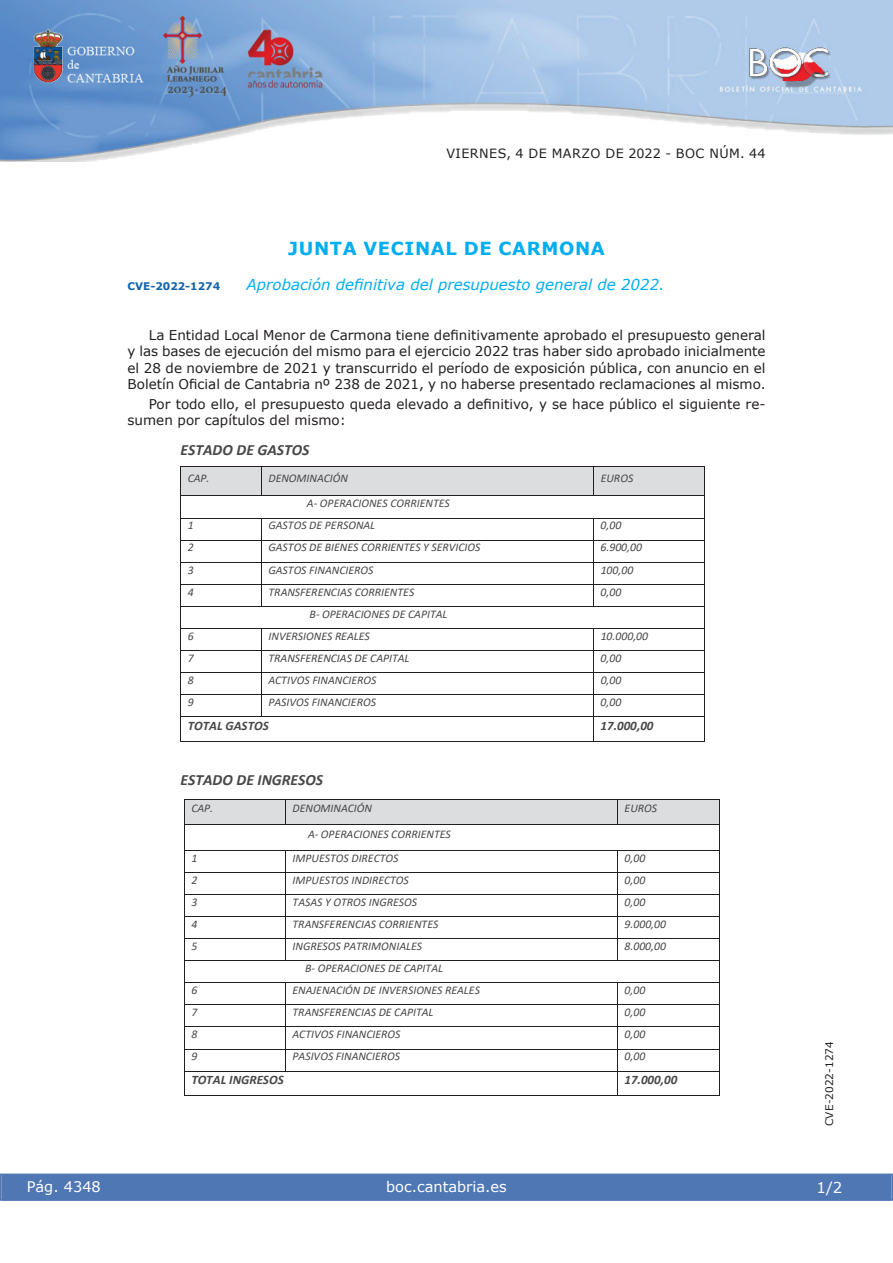
<style>
.page{position:relative;width:893px;height:1263px;background:#fff}
.page>*{position:absolute;margin:0;border:0;box-sizing:border-box;transform-origin:0 0}
.t1{font:700 18px "Verdana";letter-spacing:.035em;color:#00aeef}
.t2{font:italic 700 15.6px "Calibri";color:#484749}
.t3{font:italic 15px "Verdana";color:#00aeef}
.t4{font:15px "Verdana";color:#fff}
.t5{font:14.55px "Verdana";color:#fff}
.t6{font:13.5px/16.2px "Verdana";color:#231f20;text-align:justify}
.t7{font:italic 700 12.9px "Calibri";color:#484749}
.t8{font:12.75px "Verdana";letter-spacing:.035em;color:#231f20}
.t9{font:italic 11.7px "Calibri";color:#484749}
.t10{font:10.5px "Verdana";color:#231f20}
.t11{font:700 10.5px "Verdana";color:#1263a9}
</style>
<div class="page">
<img style="left:0;top:0;width:893px;height:161px">
<div style="left:1px;top:1174px;width:890px;height:27px;background:#4f77b3"></div>
<div style="left:0;top:1174px;width:893px;height:27px;border:1px solid #4f77b3"></div>
<div style="left:185px;top:800px;width:100px;height:24px;background:#dcddde"></div>
<div style="left:286px;top:800px;width:331px;height:24px;background:#dcddde"></div>
<div style="left:618px;top:800px;width:100px;height:24px;background:#dcddde"></div>
<hr style="left:184px;top:799px;width:535px;height:1px;background:#231f20">
<svg style="left:285px;top:800px;width:1px;height:24px"></svg>
<svg style="left:617px;top:800px;width:1px;height:24px"></svg>
<hr style="left:184px;top:824px;width:535px;height:1px;background:#231f20">
<hr style="left:184px;top:850px;width:535px;height:1px;background:#231f20">
<hr style="left:184px;top:872px;width:535px;height:1px;background:#231f20">
<hr style="left:184px;top:894px;width:535px;height:1px;background:#231f20">
<hr style="left:184px;top:916px;width:535px;height:1px;background:#231f20">
<hr style="left:184px;top:938px;width:535px;height:1px;background:#231f20">
<svg style="left:285px;top:851px;width:1px;height:109px"></svg>
<svg style="left:617px;top:851px;width:1px;height:109px"></svg>
<hr style="left:184px;top:960px;width:535px;height:1px;background:#231f20">
<hr style="left:184px;top:982px;width:535px;height:1px;background:#231f20">
<hr style="left:184px;top:1005px;width:535px;height:1px;background:#231f20">
<hr style="left:184px;top:1027px;width:535px;height:1px;background:#231f20">
<hr style="left:184px;top:1049px;width:535px;height:1px;background:#231f20">
<svg style="left:285px;top:983px;width:1px;height:88px"></svg>
<hr style="left:184px;top:1071px;width:535px;height:1px;background:#231f20">
<svg style="left:184px;top:800px;width:1px;height:295px"></svg>
<hr style="left:184px;top:1095px;width:433px;height:1px;background:#231f20">
<svg style="left:617px;top:983px;width:1px;height:113px"></svg>
<hr style="left:618px;top:1095px;width:101px;height:1px;background:#231f20">
<svg style="left:719px;top:799px;width:1px;height:297px"></svg>
<div style="left:181px;top:467px;width:80px;height:29px;background:#dcddde"></div>
<div style="left:262px;top:467px;width:331px;height:29px;background:#dcddde"></div>
<div style="left:594px;top:467px;width:110px;height:29px;background:#dcddde"></div>
<hr style="left:180px;top:466px;width:525px;height:1px;background:#231f20">
<svg style="left:261px;top:467px;width:1px;height:29px"></svg>
<svg style="left:593px;top:467px;width:1px;height:29px"></svg>
<hr style="left:180px;top:496px;width:525px;height:1px;background:#231f20">
<hr style="left:180px;top:518px;width:525px;height:1px;background:#231f20">
<hr style="left:180px;top:540px;width:525px;height:1px;background:#231f20">
<hr style="left:180px;top:562px;width:525px;height:1px;background:#231f20">
<hr style="left:180px;top:584px;width:525px;height:1px;background:#231f20">
<svg style="left:261px;top:519px;width:1px;height:87px"></svg>
<svg style="left:593px;top:519px;width:1px;height:87px"></svg>
<hr style="left:180px;top:606px;width:525px;height:1px;background:#231f20">
<hr style="left:180px;top:628px;width:525px;height:1px;background:#231f20">
<hr style="left:180px;top:650px;width:525px;height:1px;background:#231f20">
<hr style="left:180px;top:672px;width:525px;height:1px;background:#231f20">
<hr style="left:180px;top:694px;width:525px;height:1px;background:#231f20">
<svg style="left:261px;top:629px;width:1px;height:88px"></svg>
<hr style="left:180px;top:717px;width:525px;height:1px;background:#231f20">
<svg style="left:180px;top:467px;width:1px;height:274px"></svg>
<hr style="left:180px;top:741px;width:413px;height:1px;background:#231f20">
<svg style="left:593px;top:629px;width:1px;height:113px"></svg>
<hr style="left:594px;top:741px;width:110px;height:1px;background:#231f20">
<svg style="left:704px;top:467px;width:1px;height:275px"></svg>
<p class="t8" style="left:446px;top:145px;width:321px">VIERNES, 4 DE MARZO DE 2022 - BOC NÚM. 44</p>
<h1 class="t1" style="left:288px;top:237px;width:318px">JUNTA VECINAL DE CARMONA</h1>
<p class="t11" style="left:128px;top:279px;width:94px">CVE-2022-1274</p>
<p class="t3" style="left:247px;top:275px;width:419px">Aprobación definitiva del presupuesto general de 2022.</p>
<p class="t6" style="left:128px;top:327px;width:639px;text-indent:21px">La Entidad Local Menor de Carmona tiene definitivamente aprobado el presupuesto general y las bases de ejecución del mismo para el ejercicio 2022 tras haber sido aprobado inicialmente el 28 de noviembre de 2021 y transcurrido el período de exposición pública, con anuncio en el Boletín Oficial de Cantabria nº 238 de 2021, y no haberse presentado reclamaciones al mismo.</p>
<p class="t6" style="left:128px;top:396px;width:639px;text-indent:21px">Por todo ello, el presupuesto queda elevado a definitivo, y se hace público el siguiente re&shy;sumen por capítulos del mismo:</p>
<h2 class="t2" style="left:180px;top:443px;width:131px">ESTADO DE GASTOS</h2>
<p class="t9" style="left:188px;top:473px;width:23px">CAP.</p>
<p class="t9" style="left:268px;top:473px;width:81px">DENOMINACIÓN</p>
<p class="t9" style="left:601px;top:473px;width:34px">EUROS</p>
<p class="t9" style="left:307px;top:499px;width:144px">A- OPERACIONES CORRIENTES</p>
<p class="t9" style="left:188px;top:521px;width:7px">1</p>
<p class="t9" style="left:268px;top:521px;width:108px">GASTOS DE PERSONAL</p>
<p class="t9" style="left:601px;top:521px;width:22px">0,00</p>
<p class="t9" style="left:188px;top:543px;width:7px">2</p>
<p class="t9" style="left:268px;top:543px;width:213px">GASTOS DE BIENES CORRIENTES Y SERVICIOS</p>
<p class="t9" style="left:600px;top:543px;width:43px">6.900,00</p>
<p class="t9" style="left:188px;top:565px;width:7px">3</p>
<p class="t9" style="left:268px;top:565px;width:107px">GASTOS FINANCIEROS</p>
<p class="t9" style="left:601px;top:565px;width:34px">100,00</p>
<p class="t9" style="left:188px;top:587px;width:7px">4</p>
<p class="t9" style="left:268px;top:587px;width:147px">TRANSFERENCIAS CORRIENTES</p>
<p class="t9" style="left:601px;top:587px;width:22px">0,00</p>
<p class="t9" style="left:310px;top:609px;width:139px">B- OPERACIONES DE CAPITAL</p>
<p class="t9" style="left:188px;top:631px;width:7px">6</p>
<p class="t9" style="left:268px;top:631px;width:103px">INVERSIONES REALES</p>
<p class="t9" style="left:601px;top:631px;width:49px">10.000,00</p>
<p class="t9" style="left:188px;top:653px;width:7px">7</p>
<p class="t9" style="left:268px;top:653px;width:143px">TRANSFERENCIAS DE CAPITAL</p>
<p class="t9" style="left:600px;top:653px;width:22px">0,00</p>
<p class="t9" style="left:188px;top:675px;width:7px">8</p>
<p class="t9" style="left:268px;top:675px;width:110px">ACTIVOS FINANCIEROS</p>
<p class="t9" style="left:601px;top:675px;width:22px">0,00</p>
<p class="t9" style="left:188px;top:697px;width:7px">9</p>
<p class="t9" style="left:268px;top:697px;width:109px">PASIVOS FINANCIEROS</p>
<p class="t9" style="left:601px;top:697px;width:22px">0,00</p>
<p class="t7" style="left:188px;top:720px;width:83px">TOTAL GASTOS</p>
<p class="t7" style="left:601px;top:720px;width:54px">17.000,00</p>
<h2 class="t2" style="left:180px;top:773px;width:144px">ESTADO DE INGRESOS</h2>
<p class="t9" style="left:191px;top:804px;width:23px">CAP.</p>
<p class="t9" style="left:292px;top:804px;width:81px">DENOMINACIÓN</p>
<p class="t9" style="left:624px;top:804px;width:34px">EUROS</p>
<p class="t9" style="left:308px;top:829px;width:144px">A- OPERACIONES CORRIENTES</p>
<p class="t9" style="left:191px;top:853px;width:7px">1</p>
<p class="t9" style="left:293px;top:853px;width:107px">IMPUESTOS DIRECTOS</p>
<p class="t9" style="left:624px;top:853px;width:22px">0,00</p>
<p class="t9" style="left:191px;top:875px;width:7px">2</p>
<p class="t9" style="left:293px;top:875px;width:118px">IMPUESTOS INDIRECTOS</p>
<p class="t9" style="left:624px;top:875px;width:22px">0,00</p>
<p class="t9" style="left:191px;top:897px;width:7px">3</p>
<p class="t9" style="left:293px;top:897px;width:126px">TASAS Y OTROS INGRESOS</p>
<p class="t9" style="left:624px;top:897px;width:22px">0,00</p>
<p class="t9" style="left:191px;top:919px;width:7px">4</p>
<p class="t9" style="left:292px;top:919px;width:147px">TRANSFERENCIAS CORRIENTES</p>
<p class="t9" style="left:624px;top:919px;width:43px">9.000,00</p>
<p class="t9" style="left:191px;top:941px;width:7px">5</p>
<p class="t9" style="left:293px;top:941px;width:131px">INGRESOS PATRIMONIALES</p>
<p class="t9" style="left:624px;top:941px;width:43px">8.000,00</p>
<p class="t9" style="left:305px;top:963px;width:139px">B- OPERACIONES DE CAPITAL</p>
<p class="t9" style="left:191px;top:985px;width:7px">6</p>
<p class="t9" style="left:293px;top:985px;width:189px">ENAJENACIÓN DE INVERSIONES REALES</p>
<p class="t9" style="left:624px;top:985px;width:22px">0,00</p>
<p class="t9" style="left:191px;top:1008px;width:7px">7</p>
<p class="t9" style="left:292px;top:1008px;width:142px">TRANSFERENCIAS DE CAPITAL</p>
<p class="t9" style="left:624px;top:1008px;width:22px">0,00</p>
<p class="t9" style="left:191px;top:1030px;width:7px">8</p>
<p class="t9" style="left:293px;top:1030px;width:110px">ACTIVOS FINANCIEROS</p>
<p class="t9" style="left:624px;top:1030px;width:22px">0,00</p>
<p class="t9" style="left:191px;top:1052px;width:7px">9</p>
<p class="t9" style="left:293px;top:1052px;width:109px">PASIVOS FINANCIEROS</p>
<p class="t9" style="left:624px;top:1052px;width:22px">0,00</p>
<p class="t7" style="left:191px;top:1074px;width:94px">TOTAL INGRESOS</p>
<p class="t7" style="left:624px;top:1074px;width:54px">17.000,00</p>
<p class="t5" style="left:27px;top:1177px;width:76px">Pág. 4348</p>
<p class="t5" style="left:386px;top:1178px;width:122px">boc.cantabria.es</p>
<p class="t10" style="left:823px;top:1126px;width:87px;rotate:-90deg">CVE-2022-1274</p>
<p class="t4" style="left:816px;top:1178px;width:27px">1/2</p>
</div>
